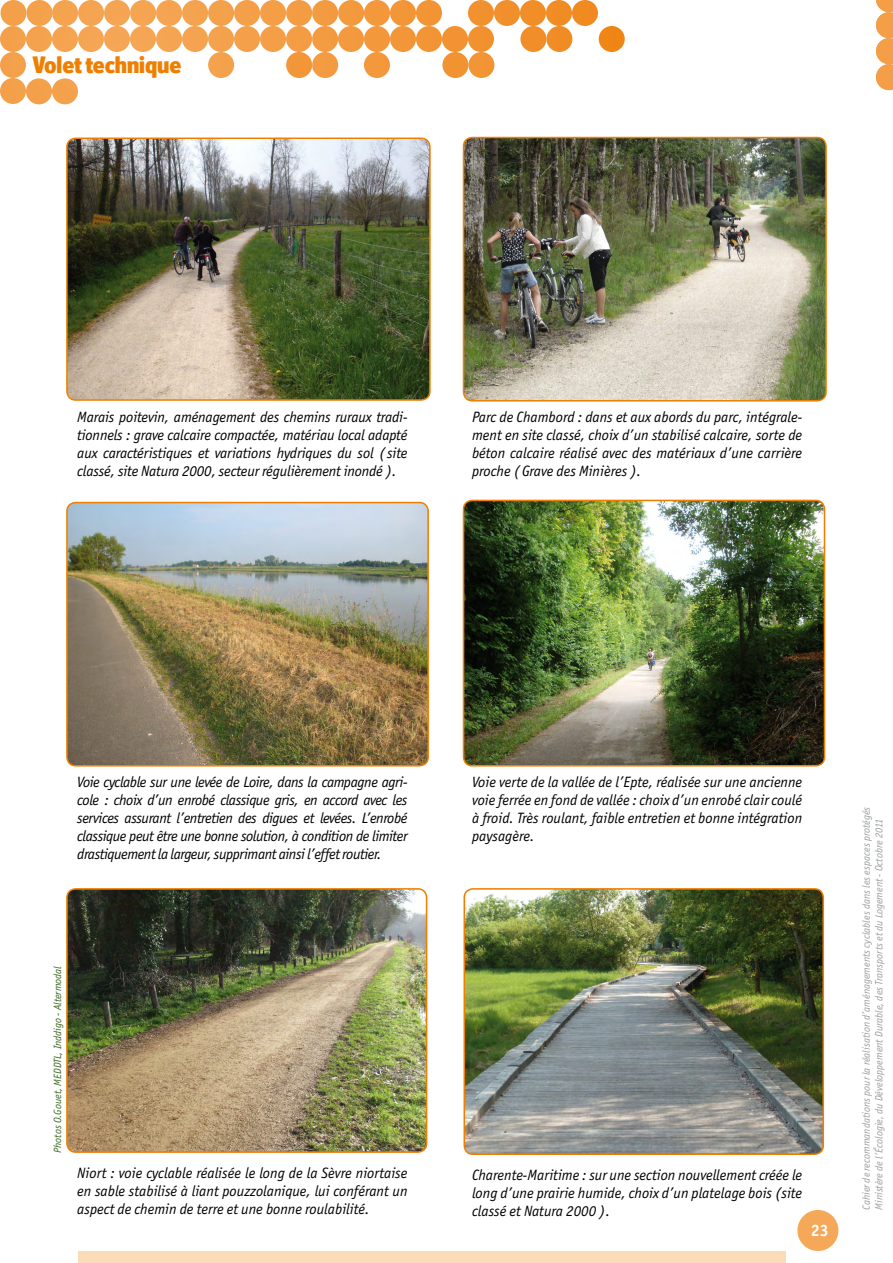
<style>
.page{position:relative;width:893px;height:1263px;background:#fff}
.page>*{position:absolute;margin:0;border:0;box-sizing:border-box;transform-origin:0 0}
.t1{font:900 24px "Officina Display ITC Std";color:#ee7f00}
.t2{font:700 16.5px "Officina San ITC";color:#fff}
.t3{font:italic 15px/18px "Officina San ITC";color:#000;text-align:justify}
.t4{font:italic 10.5px/12.6px "Officina San ITC";color:#9c9e9f}
.t5{font:italic 10.5px "Officina San ITC";color:#3b6721}
</style>
<div class="page">
<div style="left:797px;top:1210px;width:41px;height:41px;background:#f5a858;border-radius:50%"></div>
<div style="left:79px;top:1251px;width:707px;height:12px;background:#fcdbb9"></div>
<img style="left:67px;top:138px;width:363px;height:260px">
<div style="left:66px;top:138px;width:365px;height:263px;border:2px solid #ee7f00;border-radius:9px"></div>
<svg style="left:876px;top:0;width:17px;height:90px"></svg>
<div style="left:0;top:0;width:26px;height:26px;background:#f4a04a;border-radius:13px"></div>
<div style="left:26px;top:0;width:26px;height:26px;background:#f4a14c;border-radius:13px"></div>
<div style="left:52px;top:0;width:26px;height:26px;background:#f4a34f;border-radius:13px"></div>
<div style="left:78px;top:0;width:26px;height:26px;background:#f5a451;border-radius:13px"></div>
<div style="left:104px;top:0;width:26px;height:26px;background:#f5a452;border-radius:13px"></div>
<div style="left:130px;top:0;width:26px;height:26px;background:#f5a452;border-radius:13px"></div>
<div style="left:156px;top:0;width:26px;height:26px;background:#f5a350;border-radius:13px"></div>
<div style="left:182px;top:0;width:26px;height:26px;background:#f4a34f;border-radius:13px"></div>
<div style="left:208px;top:0;width:26px;height:26px;background:#f4a14c;border-radius:13px"></div>
<div style="left:234px;top:0;width:26px;height:26px;background:#f49f49;border-radius:13px"></div>
<div style="left:260px;top:0;width:26px;height:26px;background:#f49e47;border-radius:13px"></div>
<div style="left:286px;top:0;width:26px;height:26px;background:#f39c43;border-radius:13px"></div>
<div style="left:312px;top:0;width:26px;height:26px;background:#f39b41;border-radius:13px"></div>
<div style="left:338px;top:0;width:26px;height:26px;background:#f3993e;border-radius:13px"></div>
<div style="left:364px;top:0;width:26px;height:26px;background:#f3983b;border-radius:13px"></div>
<div style="left:390px;top:0;width:26px;height:26px;background:#f29638;border-radius:13px"></div>
<div style="left:416px;top:0;width:26px;height:26px;background:#f29535;border-radius:13px"></div>
<div style="left:442px;top:26px;width:26px;height:26px;background:#f29332;border-radius:13px"></div>
<div style="left:468px;top:0;width:26px;height:26px;background:#f1912e;border-radius:13px"></div>
<div style="left:494px;top:0;width:26px;height:26px;background:#f18f2c;border-radius:13px"></div>
<div style="left:520px;top:0;width:26px;height:26px;background:#f18e28;border-radius:13px"></div>
<div style="left:546px;top:0;width:26px;height:26px;background:#f18c25;border-radius:13px"></div>
<div style="left:572px;top:0;width:26px;height:26px;background:#f08a21;border-radius:13px"></div>
<div style="left:599px;top:26px;width:26px;height:26px;background:#ef8515;border-radius:13px"></div>
<div style="left:0;top:26px;width:26px;height:26px;background:#f4a04a;border-radius:13px"></div>
<div style="left:26px;top:26px;width:26px;height:26px;background:#f4a24e;border-radius:13px"></div>
<div style="left:52px;top:26px;width:26px;height:26px;background:#f5a350;border-radius:13px"></div>
<div style="left:78px;top:26px;width:26px;height:26px;background:#f5a553;border-radius:13px"></div>
<div style="left:104px;top:26px;width:26px;height:26px;background:#f5a655;border-radius:13px"></div>
<div style="left:130px;top:26px;width:26px;height:26px;background:#f5a654;border-radius:13px"></div>
<div style="left:182px;top:26px;width:26px;height:26px;background:#f5a350;border-radius:13px"></div>
<div style="left:208px;top:26px;width:26px;height:26px;background:#f4a14d;border-radius:13px"></div>
<div style="left:208px;top:52px;width:26px;height:26px;background:#f4a14d;border-radius:13px"></div>
<div style="left:234px;top:26px;width:26px;height:26px;background:#f4a04a;border-radius:13px"></div>
<div style="left:260px;top:26px;width:26px;height:26px;background:#f49e47;border-radius:13px"></div>
<div style="left:286px;top:26px;width:26px;height:26px;background:#f49d44;border-radius:13px"></div>
<div style="left:390px;top:26px;width:26px;height:26px;background:#f29638;border-radius:13px"></div>
<div style="left:416px;top:26px;width:26px;height:26px;background:#f29535;border-radius:13px"></div>
<div style="left:468px;top:52px;width:26px;height:26px;background:#f29535;border-radius:13px"></div>
<div style="left:442px;top:52px;width:26px;height:26px;background:#f29332;border-radius:13px"></div>
<div style="left:468px;top:26px;width:26px;height:26px;background:#f2912f;border-radius:13px"></div>
<div style="left:520px;top:26px;width:26px;height:26px;background:#f18e28;border-radius:13px"></div>
<div style="left:546px;top:26px;width:26px;height:26px;background:#f18c25;border-radius:13px"></div>
<div style="left:0;top:52px;width:26px;height:26px;background:#f4a14b;border-radius:13px"></div>
<div style="left:364px;top:52px;width:26px;height:26px;background:#f3983b;border-radius:13px"></div>
<div style="left:286px;top:52px;width:26px;height:26px;background:#f29638;border-radius:13px"></div>
<div style="left:0;top:78px;width:26px;height:26px;background:#f4a04a;border-radius:13px"></div>
<div style="left:26px;top:78px;width:26px;height:26px;background:#f4a04a;border-radius:13px"></div>
<div style="left:52px;top:78px;width:26px;height:26px;background:#f4a14c;border-radius:13px"></div>
<div style="left:364px;top:26px;width:26px;height:26px;background:#f3983b;border-radius:13px"></div>
<div style="left:338px;top:26px;width:26px;height:26px;background:#f3993e;border-radius:13px"></div>
<div style="left:312px;top:26px;width:26px;height:26px;background:#f39b41;border-radius:13px"></div>
<div style="left:312px;top:52px;width:26px;height:26px;background:#f39b41;border-radius:13px"></div>
<div style="left:156px;top:26px;width:26px;height:26px;background:#f5a452;border-radius:13px"></div>
<img style="left:463px;top:138px;width:363px;height:263px">
<div style="left:463px;top:137px;width:364px;height:264px;border:2px solid #ee7f00;border-radius:9px"></div>
<img style="left:67px;top:503px;width:361px;height:263px">
<div style="left:66px;top:502px;width:363px;height:264px;border:2px solid #ee7f00;border-radius:9px"></div>
<img style="left:464px;top:500px;width:360px;height:266px">
<div style="left:463px;top:500px;width:362px;height:266px;border:2px solid #ee7f00;border-radius:9px"></div>
<img style="left:68px;top:889px;width:359px;height:263px">
<div style="left:66px;top:888px;width:361px;height:265px;border:2px solid #ee7f00;border-radius:9px"></div>
<img style="left:466px;top:889px;width:357px;height:265px">
<div style="left:463px;top:888px;width:361px;height:267px;border:2px solid #ee7f00;border-radius:9px"></div>
<h1 class="t1" style="left:33px;top:51px;width:151px">Volet technique</h1>
<p class="t3" style="left:77px;top:408px;width:332px">Marais poitevin, aménagement des chemins ruraux tradi&shy;tionnels : grave calcaire compactée, matériau local adapté aux caractéristiques et variations hydriques du sol (site classé, site Natura 2000, secteur régulièrement inondé ).</p>
<p class="t3" style="left:472px;top:408px;width:332px">Parc de Chambord : dans et aux abords du parc, intégrale&shy;ment en site classé, choix d’un stabilisé calcaire, sorte de béton calcaire réalisé avec des matériaux d’une carrière proche ( Grave des Minières ).</p>
<p class="t3" style="left:77px;top:773px;width:332px">Voie cyclable sur une levée de Loire, dans la campagne agri&shy;cole : choix d’un enrobé classique gris, en accord avec les services assurant l’entretien des digues et levées. L’enrobé classique peut être une bonne solution, à condition de limiter drastiquement la largeur, supprimant ainsi l’effet routier.</p>
<p class="t5" style="left:52px;top:1153px;width:188px;rotate:-90deg">Photos O.Gouet, MEDDTL, Inddigo - Altermodal</p>
<p class="t3" style="left:77px;top:1164px;width:332px">Niort : voie cyclable réalisée le long de la Sèvre niortaise en sable stabilisé à liant pouzzolanique, lui conférant un aspect de chemin de terre et une bonne roulabilité.</p>
<p class="t3" style="left:472px;top:773px;width:332px">Voie verte de la vallée de l’Epte, réalisée sur une ancienne voie ferrée en fond de vallée : choix d’un enrobé clair coulé à froid. Très roulant, faible entretien et bonne intégration paysagère.</p>
<p class="t3" style="left:472px;top:1166px;width:332px">Charente-Maritime : sur une section nouvellement créée le long d’une prairie humide, choix d’un platelage bois (site classé et Natura 2000 ).</p>
<p class="t2" style="left:811px;top:1220px;width:19px">23</p>
<p class="t4" style="left:860px;top:1210px;width:405px;rotate:-90deg">Cahier de recommandations pour la réalisation d’aménagements cyclables dans les espaces protégés<br>Ministère de l’écologie, du Développement Durable, des Transports et du Logement - Octobre 2011</p>
</div>
